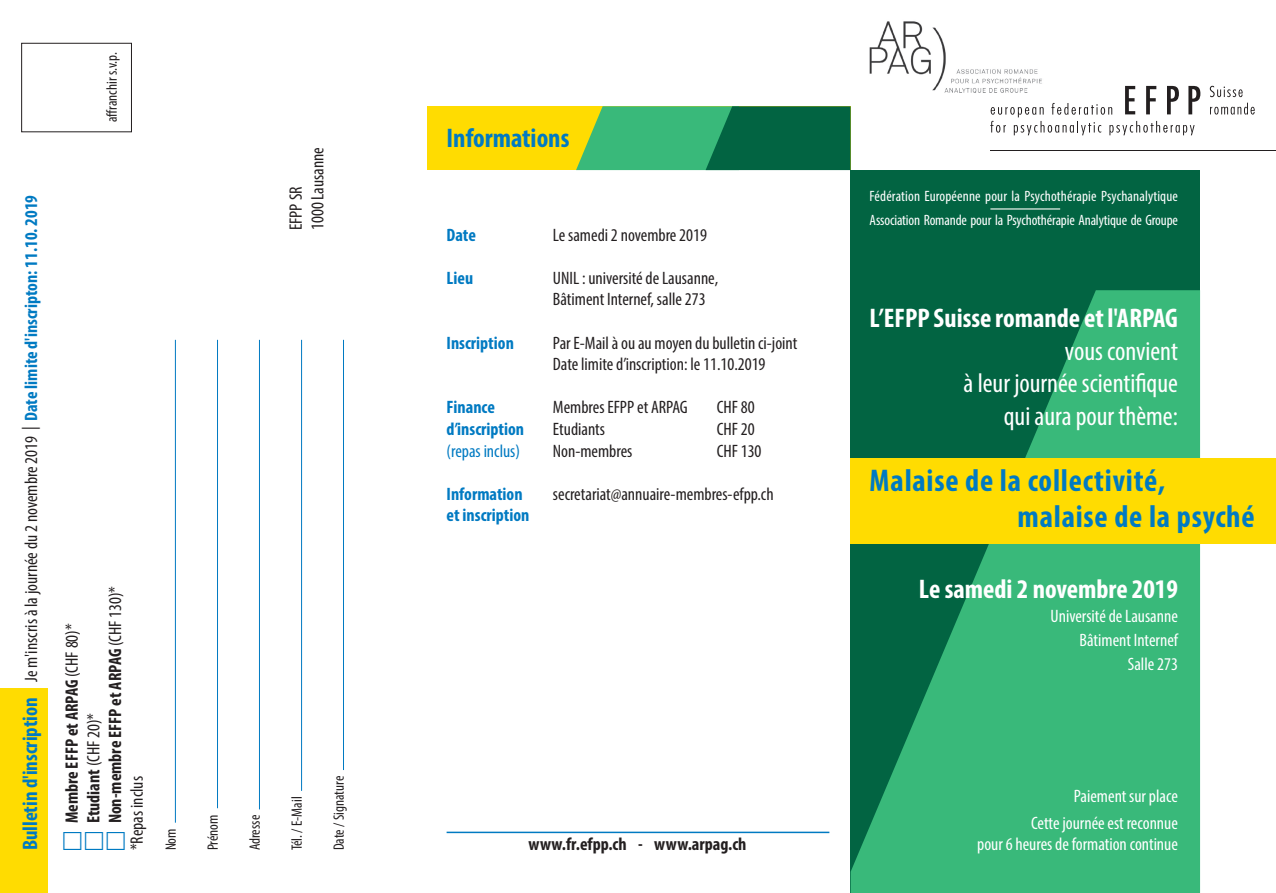
<style>
.page{position:relative;width:1276px;height:893px;background:#fff}
.page>*{position:absolute;margin:0;border:0;box-sizing:border-box;transform-origin:0 0}
.t1{font:700 condensed 31.5px/36px "Myriad Pro";letter-spacing:.025em;color:#007ac2}
.t2{font:condensed 27px/32.4px "Myriad Pro";color:#fff;text-align:right}
.t3{font:700 condensed 27px "Myriad Pro";color:#fff}
.t4{font:700 condensed 27px "Myriad Pro";color:#007ac2}
.t5{font:700 condensed 21px "Myriad Pro";color:#007ac2}
.t6{font:condensed 18px/21.6px "Myriad Pro";color:#231f20}
.t7{font:condensed 18px/24px "Myriad Pro";color:#fff;text-align:right}
.t8{font:700 condensed 18px "Myriad Pro";color:#231f20}
.t9{font:700 condensed 18px "Myriad Pro";color:#007ac2}
.t10{font:condensed 18px "Myriad Pro";color:#007ac2}
.t11{font:condensed 15px/24px "Myriad Pro";letter-spacing:-.005em;color:#fff}
.t12{font:condensed 15px "Myriad Pro";color:#231f20}
.s1{font-weight:700;color:#007ac2}
.s2{font-weight:400}
</style>
<div class="page">
<div style="left:850px;top:170px;width:350px;height:723px;background:#026442"></div>
<svg style="left:850px;top:290px;width:350px;height:603px;fill:#39b97a"></svg>
<div style="left:427px;top:106px;width:423px;height:64px;background:#ffdc01"></div>
<div style="left:850px;top:459px;width:426px;height:85px;background:#ffdc01"></div>
<hr style="left:446px;top:832px;width:383px;height:1px;background:#007ac2">
<div style="left:0;top:688px;width:47px;height:205px;background:#ffdc01"></div>
<hr style="left:175px;top:340px;width:1px;height:483px;background:#007ac2">
<hr style="left:217px;top:340px;width:1px;height:468px;background:#007ac2">
<hr style="left:259px;top:340px;width:1px;height:469px;background:#007ac2">
<hr style="left:301px;top:340px;width:1px;height:451px;background:#007ac2">
<hr style="left:343px;top:340px;width:1px;height:430px;background:#007ac2">
<div style="left:21px;top:43px;width:111px;height:89px;border:1px solid #231f20"></div>
<svg style="left:576px;top:106px;width:274px;height:64px;background:#299258"></svg>
<hr style="left:990px;top:150px;width:286px;height:1px;background:#231f20">
<svg style="left:990px;top:86px;width:210px;height:49px"></svg>
<svg style="left:1209px;top:86px;width:33px;height:11px"></svg>
<svg style="left:1210px;top:103px;width:44px;height:12px"></svg>
<img style="left:869px;top:21px;width:174px;height:73px">
<hr style="left:990px;top:208px;width:70px;height:2px;background:#fffefa">
<p class="t12" style="left:103px;top:122px;width:71px;rotate:-90deg">affranchir s.v.p.</p>
<p class="t6" style="left:20px;top:682px;width:488px;rotate:-90deg">Je m'inscris à la journée du 2 novembre 2019 | <span class="s1">Date limite d'inscripton: 11.10. 2019</span></p>
<p class="t5" style="left:17px;top:850px;width:155px;rotate:-90deg">Bulletin d'inscription</p>
<p class="t8" style="left:104px;top:823px;width:239px;rotate:-90deg">Non-membre EFFP et ARPAG <span class="s2">(CHF 130)*</span></p>
<p class="t8" style="left:61px;top:823px;width:202px;rotate:-90deg">Membre EFFP et ARPAG <span class="s2">(CHF 80)*</span></p>
<p class="t8" style="left:82px;top:823px;width:112px;rotate:-90deg">Etudiant <span class="s2">(CHF 20)*</span></p>
<p class="t6" style="left:126px;top:850px;width:76px;rotate:-90deg">*Repas inclus</p>
<p class="t12" style="left:162px;top:850px;width:23px;rotate:-90deg">Nom</p>
<p class="t6" style="left:285px;top:230px;width:85px;rotate:-90deg">EFPP SR<br>1000 Lausanne</p>
<p class="t12" style="left:204px;top:850px;width:37px;rotate:-90deg">Prénom</p>
<p class="t12" style="left:246px;top:850px;width:37px;rotate:-90deg">Adresse</p>
<p class="t12" style="left:288px;top:850px;width:55px;rotate:-90deg">Tél. / E-Mail</p>
<p class="t12" style="left:330px;top:850px;width:76px;rotate:-90deg">Date / Signature</p>
<h2 class="t4" style="left:446px;top:121px;width:124px">Informations</h2>
<p class="t9" style="left:446px;top:223px;width:31px">Date</p>
<p class="t6" style="left:553px;top:224px;width:156px">Le samedi 2 novembre 2019</p>
<p class="t9" style="left:446px;top:267px;width:28px">Lieu</p>
<p class="t6" style="left:553px;top:267px;width:167px">UNIL : université de Lausanne,<br>Bâtiment Internef, salle 273</p>
<p class="t9" style="left:446px;top:331px;width:69px">Inscription</p>
<p class="t6" style="left:553px;top:332px;width:246px">Par E-Mail à ou au moyen du bulletin ci-joint<br>Date limite d’inscription: le 11.10.2019</p>
<p class="t9" style="left:446px;top:396px;width:50px">Finance</p>
<p class="t6" style="left:553px;top:396px;width:136px">Membres EFPP et ARPAG</p>
<p class="t6" style="left:716px;top:396px;width:39px">CHF 80</p>
<p class="t9" style="left:446px;top:418px;width:79px">d’inscription</p>
<p class="t6" style="left:553px;top:418px;width:54px">Etudiants</p>
<p class="t6" style="left:716px;top:418px;width:39px">CHF 20</p>
<p class="t10" style="left:446px;top:440px;width:75px">(repas inclus)</p>
<p class="t6" style="left:553px;top:440px;width:81px">Non-membres</p>
<p class="t6" style="left:716px;top:440px;width:46px">CHF 130</p>
<p class="t9" style="left:446px;top:483px;width:78px">Information</p>
<p class="t6" style="left:553px;top:483px;width:222px">secretariat@annuaire-membres-efpp.ch</p>
<p class="t9" style="left:446px;top:504px;width:84px">et inscription</p>
<p class="t8" style="left:528px;top:833px;width:219px">www.fr.efpp.ch - www.arpag.ch</p>
<p class="t11" style="left:869px;top:184px;width:310px">Fédération Européenne pour la Psychothérapie Psychanalytique<br>Association Romande pour la Psychothérapie Analytique de Groupe</p>
<h2 class="t3" style="left:869px;top:301px;width:310px">L’EFPP Suisse romande et l'ARPAG</h2>
<h2 class="t2" style="left:963px;top:334px;width:216px">vous convient<br>à leur journée scientifique qui aura pour thème:</h2>
<h1 class="t1" style="left:1017px;top:462px;width:239px;text-indent:-148px">Malaise de la collectivité, malaise de la psyché</h1>
<h2 class="t3" style="left:919px;top:572px;width:260px">Le samedi 2 novembre 2019</h2>
<p class="t7" style="left:1050px;top:604px;width:129px">Université de Lausanne<br>Bâtiment Internef<br>Salle 273</p>
<p class="t7" style="left:1031px;top:782px;width:148px;line-height:27px">Paiement sur place<br>Cette journée est reconnue</p>
<p class="t7" style="left:977px;top:832px;width:202px">pour 6 heures de formation continue</p>
</div>
